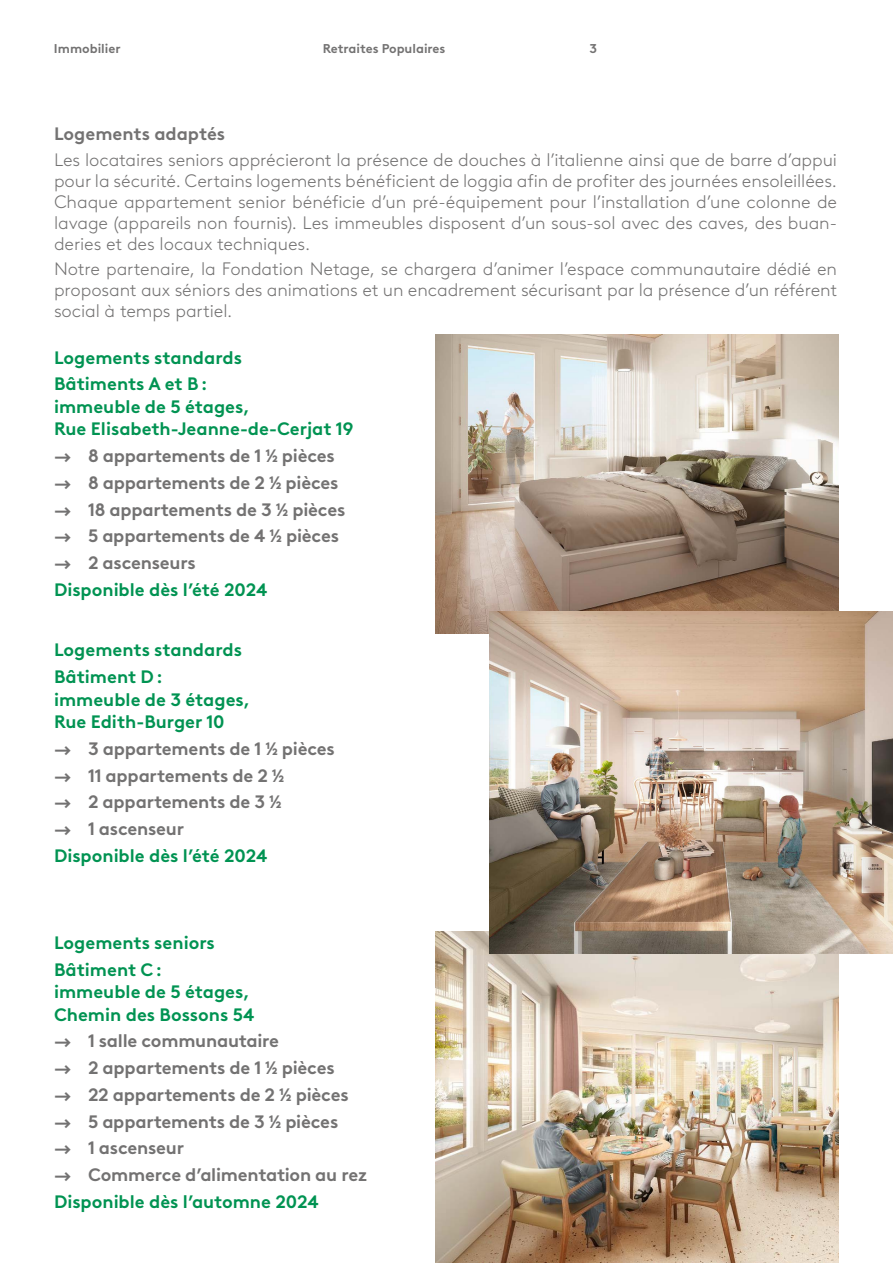
<style>
.page{position:relative;width:893px;height:1263px;background:#fff}
.page>*{position:absolute;margin:0;border:0;box-sizing:border-box;transform-origin:0 0}
.t1{font:300 18px/21px "Brown LL";letter-spacing:-.005em;color:#737272;text-align:justify}
.t2{font:700 18px "Brown LL";letter-spacing:-.01em;color:#737272}
.t3{font:700 18px/26.7px "Brown LL";color:#009352}
.t4{font:700 12.75px "Brown LL";color:#737272}
</style>
<div class="page">
<img style="left:436px;top:932px;width:403px;height:331px">
<img style="left:436px;top:334px;width:403px;height:299px">
<img style="left:490px;top:611px;width:403px;height:343px">
<p class="t4" style="left:54px;top:38px;width:68px">Immobilier</p>
<p class="t4" style="left:323px;top:38px;width:124px">Retraites Populaires</p>
<p class="t4" style="left:590px;top:38px;width:9px">3</p>
<p class="t2" style="left:54px;top:120px;width:173px">Logements adaptés</p>
<p class="t1" style="left:54px;top:148px;width:785px">Les locataires seniors apprécieront la présence de douches à l’italienne ainsi que de barre d’appui pour la sécurité. Certains logements bénéficient de loggia afin de profiter des journées ensoleillées.<br>Chaque appartement senior bénéficie d’un pré-équipement pour l’installation d’une colonne de lavage (appareils non fournis). Les immeubles disposent d’un sous-sol avec des caves, des buan&shy;deries et des locaux techniques.</p>
<p class="t1" style="left:54px;top:257px;width:785px">Notre partenaire, la Fondation Netage, se chargera d’animer l’espace communautaire dédié en proposant aux séniors des animations et un encadrement sécurisant par la présence d’un référent social à temps partiel.</p>
<p class="t3" style="left:54px;top:342px;width:189px">Logements standards<br>Bâtiments A et B :</p>
<p class="t3" style="left:54px;top:394px;width:301px;line-height:22.5px">immeuble de 5 étages,<br>Rue Elisabeth-Jeanne-de-Cerjat 19</p>
<p class="t2" style="left:54px;top:442px;width:282px">→ 8 appartements de 1 ½ pièces</p>
<p class="t2" style="left:54px;top:469px;width:286px">→ 8 appartements de 2 ½ pièces</p>
<p class="t2" style="left:54px;top:495px;width:293px">→ 18 appartements de 3 ½ pièces</p>
<p class="t2" style="left:54px;top:522px;width:286px">→ 5 appartements de 4 ½ pièces</p>
<p class="t2" style="left:54px;top:549px;width:143px">→ 2 ascenseurs</p>
<p class="t3" style="left:54px;top:575px;width:215px">Disponible dès l’été 2024</p>
<p class="t3" style="left:54px;top:635px;width:189px">Logements standards<br>Bâtiment D :</p>
<p class="t3" style="left:54px;top:686px;width:197px;line-height:22.5px">immeuble de 3 étages,<br>Rue Edith-Burger 10</p>
<p class="t2" style="left:54px;top:735px;width:282px">→ 3 appartements de 1 ½ pièces</p>
<p class="t2" style="left:54px;top:761px;width:232px">→ 11 appartements de 2 ½</p>
<p class="t2" style="left:54px;top:788px;width:229px">→ 2 appartements de 3 ½</p>
<p class="t2" style="left:54px;top:815px;width:131px">→ 1 ascenseur</p>
<p class="t3" style="left:54px;top:840px;width:215px">Disponible dès l’été 2024</p>
<p class="t3" style="left:54px;top:927px;width:162px">Logements seniors<br>Bâtiment C :</p>
<p class="t3" style="left:54px;top:979px;width:202px;line-height:22.5px">immeuble de 5 étages,<br>Chemin des Bossons 54</p>
<p class="t2" style="left:54px;top:1027px;width:227px">→ 1 salle communautaire</p>
<p class="t2" style="left:54px;top:1054px;width:282px">→ 2 appartements de 1 ½ pièces</p>
<p class="t2" style="left:54px;top:1080px;width:296px">→ 22 appartements de 2 ½ pièces</p>
<p class="t2" style="left:54px;top:1107px;width:286px">→ 5 appartements de 3 ½ pièces</p>
<p class="t2" style="left:54px;top:1134px;width:131px">→ 1 ascenseur</p>
<p class="t2" style="left:54px;top:1161px;width:315px">→ Commerce d’alimentation au rez</p>
<p class="t3" style="left:54px;top:1186px;width:266px">Disponible dès l’automne 2024</p>
</div>
